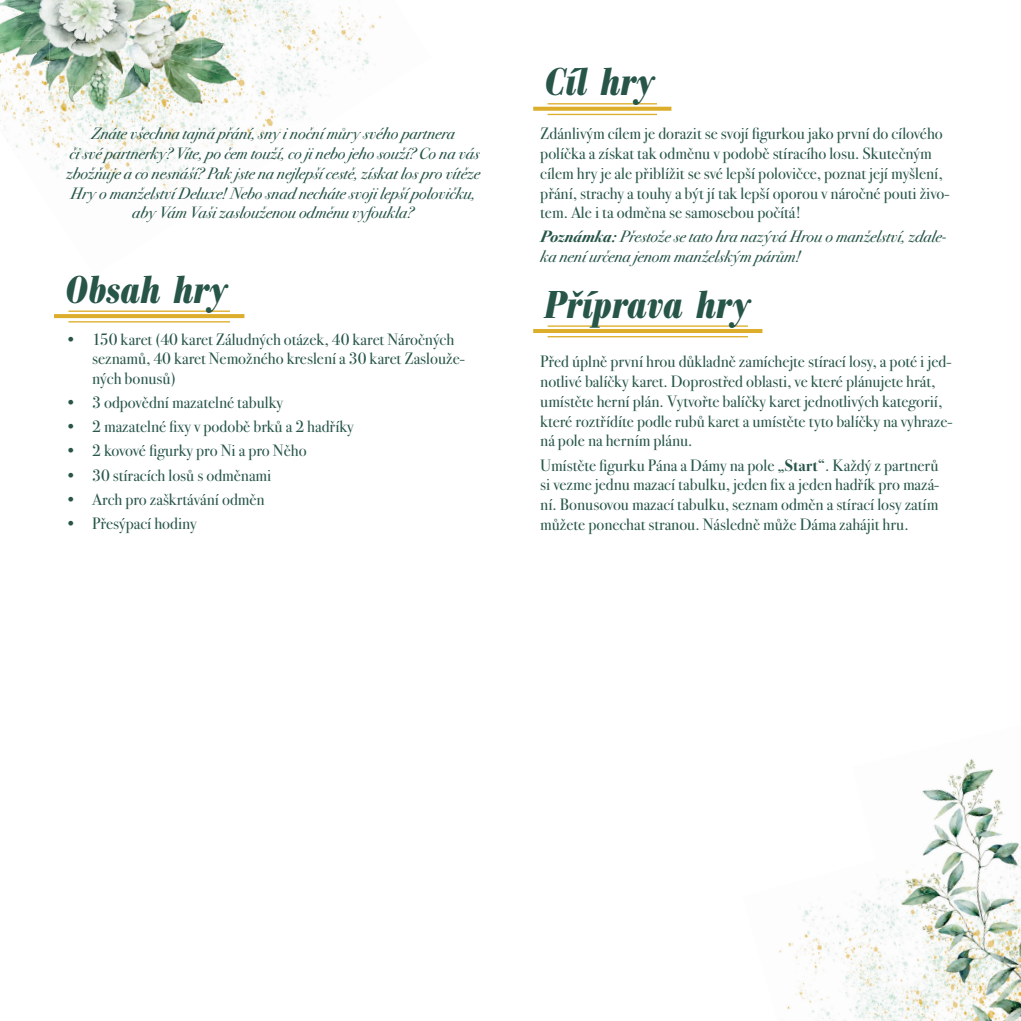
<style>
.page{position:relative;width:1021px;height:1021px;background:#fff}
.page>*{position:absolute;margin:0;border:0;box-sizing:border-box;transform-origin:0 0}
.t1{font:40.5px "Bodoni Antiqua TOT Bol Con Ita";color:#275548}
.t2{font:16.5px/19.8px "Bodoni Seventytwo Itc POT Boo";color:#275548}
.t3{font:16.5px/19.8px "Bodoni Seventytwo Itc POT Boo Ita";color:#275548;text-align:center}
.s1{font-family:"Bodoni Seventytwo Itc POT";font-weight:700;font-style:italic}
.s2{font-family:"Bodoni Seventytwo Itc POT";font-weight:700}
</style>
<div class="page">
<img style="left:50px;top:130px;width:130px;height:63px">
<img style="left:7px;top:130px;width:71px;height:36px">
<img style="left:180px;top:10px;width:201px;height:180px">
<img style="left:239px;top:0;width:103px;height:67px">
<img style="left:334px;top:0;width:24px;height:11px">
<img style="left:779px;top:892px;width:130px;height:128px">
<img style="left:922px;top:789px;width:14px;height:3px">
<img style="left:936px;top:759px;width:58px;height:33px">
<img style="left:923px;top:792px;width:25px;height:41px">
<img style="left:948px;top:774px;width:55px;height:59px">
<img style="left:875px;top:833px;width:97px;height:70px">
<img style="left:972px;top:819px;width:48px;height:101px">
<img style="left:886px;top:879px;width:109px;height:72px">
<img style="left:898px;top:926px;width:97px;height:72px">
<img style="left:995px;top:920px;width:25px;height:100px">
<img style="left:909px;top:973px;width:110px;height:47px">
<img style="left:0;top:0;width:201px;height:42px">
<img style="left:201px;top:0;width:38px;height:44px">
<img style="left:0;top:40px;width:100px;height:44px">
<img style="left:99px;top:42px;width:103px;height:45px">
<img style="left:201px;top:44px;width:51px;height:43px">
<img style="left:251px;top:63px;width:19px;height:26px">
<img style="left:0;top:84px;width:99px;height:46px">
<img style="left:98px;top:86px;width:52px;height:45px">
<img style="left:149px;top:87px;width:102px;height:47px">
<img style="left:250px;top:89px;width:51px;height:46px">
<svg style="left:533px;top:107px;width:138px;height:4px"></svg>
<hr style="left:547px;top:114px;width:110px;height:1px;background:#ddae2c">
<hr style="left:547px;top:103px;width:110px;height:1px;background:#ddae2c">
<hr style="left:533px;top:329px;width:229px;height:4px;background:#ddae2c">
<hr style="left:547px;top:336px;width:201px;height:1px;background:#ddae2c">
<hr style="left:547px;top:325px;width:201px;height:2px;background:#ddae2c">
<svg style="left:54px;top:314px;width:190px;height:4px"></svg>
<hr style="left:68px;top:321px;width:162px;height:1px;background:#ddae2c">
<hr style="left:68px;top:310px;width:162px;height:2px;background:#ddae2c">
<p class="t3" style="left:66px;top:124px;width:415px">Znáte všechna tajná přání, sny i noční můry svého partnera<br>či své partnerky? Víte, po čem touží, co ji nebo jeho souží? Co na vás zbožňuje a co nesnáší? Pak jste na nejlepší cestě, získat los pro vítěze Hry o manželství Deluxe! Nebo snad necháte svoji lepší polovičku, aby Vám Vaši zaslouženou odměnu vyfoukla?</p>
<h1 class="t1" style="left:65px;top:266px;width:163px">Obsah hry</h1>
<p class="t2" style="left:92px;top:329px;width:374px;text-indent:-27px">• 150 karet (40 karet Záludných otázek, 40 karet Náročných seznamů, 40 karet Nemožného kreslení a 30 karet Zaslouže&shy;ných bonusů)</p>
<p class="t2" style="left:65px;top:393px;width:219px">• 3 odpovědní mazatelné tabulky</p>
<p class="t2" style="left:65px;top:417px;width:290px">• 2 mazatelné fixy v podobě brků a 2 hadříky</p>
<p class="t2" style="left:65px;top:441px;width:243px">• 2 kovové figurky pro Ni a pro Něho</p>
<p class="t2" style="left:65px;top:465px;width:208px">• 30 stíracích losů s odměnami</p>
<p class="t2" style="left:65px;top:489px;width:201px">• Arch pro zaškrtávání odměn</p>
<p class="t2" style="left:65px;top:513px;width:133px">• Přesýpací hodiny</p>
<h1 class="t1" style="left:544px;top:59px;width:111px">Cíl hry</h1>
<p class="t2" style="left:540px;top:124px;width:410px">Zdánlivým cílem je dorazit se svojí figurkou jako první do cílového políčka a získat tak odměnu v podobě stíracího losu. Skutečným cílem hry je ale přiblížit se své lepší polovičce, poznat její myšlení, přání, strachy a touhy a být jí tak lepší oporou v náročné pouti živo&shy;tem. Ale i ta odměna se samosebou počítá!</p>
<p class="t3" style="left:540px;top:227px;width:407px;text-align:left"><span class="s1">Poznámka:</span> Přestože se tato hra nazývá Hrou o manželství, zdale&shy;ka není určena jenom manželským párům!</p>
<h1 class="t1" style="left:544px;top:281px;width:207px">Příprava hry</h1>
<p class="t2" style="left:540px;top:352px;width:414px">Před úplně první hrou důkladně zamíchejte stírací losy, a poté i jed&shy;notlivé balíčky karet. Doprostřed oblasti, ve které plánujete hrát, umístěte herní plán. Vytvořte balíčky karet jednotlivých kategorií, které roztřídíte podle rubů karet a umístěte tyto balíčky na vyhraze&shy;ná pole na herním plánu.</p>
<p class="t2" style="left:540px;top:455px;width:400px;text-align:justify">Umístěte figurku Pána a Dámy na pole „<span class="s2">Start</span>“. Každý z partnerů si vezme jednu mazací tabulku, jeden fix a jeden hadřík pro mazá&shy;ní. Bonusovou mazací tabulku, seznam odměn a stírací losy zatím můžete ponechat stranou. Následně může Dáma zahájit hru.</p>
</div>
